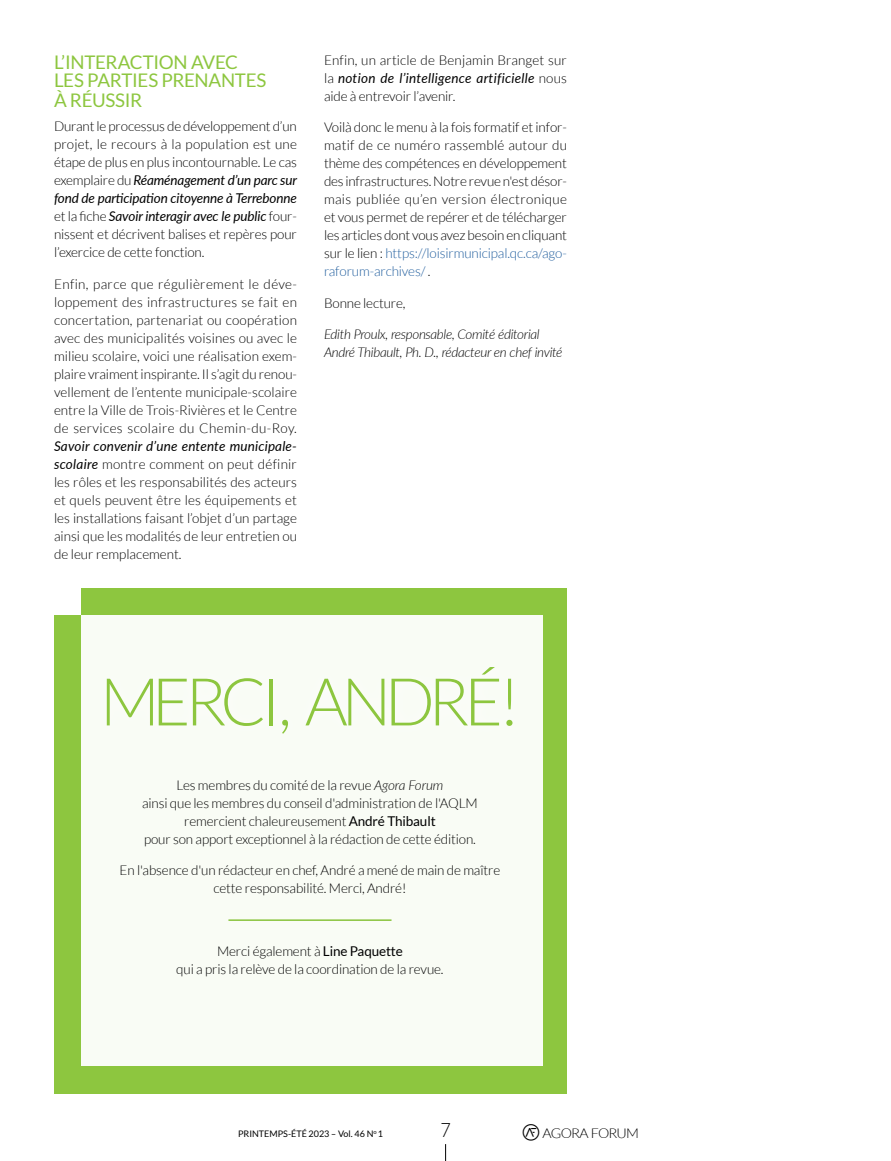
<style>
.page{position:relative;width:891px;height:1161px;background:#fff}
.page>*{position:absolute;margin:0;border:0;box-sizing:border-box;transform-origin:0 0}
.t1{font:300 66px "Lato";letter-spacing:-.095em;color:#8dc63f}
.t2{font:300 19.8px "Lato";color:#000;scale:.91 1}
.t3{font:18.75px/18.8px "Lato";letter-spacing:-.015em;color:#8dc63f}
.t4{font:300 13.5px/18px "Lato";letter-spacing:-.01em;color:#000;text-align:justify}
.t5{font:italic 300 13.5px/18px "Lato";letter-spacing:-.025em;color:#000}
.t6{font:300 13.5px "Lato";letter-spacing:-.055em;color:#000;scale:1.05 1}
.t7{font:9px "Lato";color:#000}
.s1{font-weight:400;font-style:italic}
.s2{color:#215e9e}
.s3{font-style:italic}
.s4{font-weight:400}
.s5{font-family:"Agora Forum";font-weight:800;font-size:27px}
</style>
<div class="page">
<svg style="left:445px;top:1144px;width:1px;height:17px"></svg>
<div style="left:54px;top:588px;width:513px;height:506px;background:#8dc63f"></div>
<div style="left:81px;top:615px;width:461px;height:450px;background:#f9fcf5"></div>
<div style="left:54px;top:580px;width:27px;height:35px;background:#fff"></div>
<hr style="left:228px;top:919px;width:164px;height:2px;background:#8dc63f">
<h3 class="t3" style="left:54px;top:53px;width:214px">L’INTERACTION AVEC<br>LES PARTIES PRENANTES<br>À RÉUSSIR</h3>
<p class="t4" style="left:54px;top:118px;width:245px">Durant le processus de développement d’un projet, le recours à la population est une étape de plus en plus incontournable. Le cas exemplaire du <span class="s1">Réaménagement d’un parc sur fond de participation citoyenne à Terrebonne </span>et la fiche <span class="s1">Savoir interagir avec le public</span> four&shy;nissent et décrivent balises et repères pour l’exercice de cette fonction.</p>
<p class="t4" style="left:54px;top:275px;width:245px">Enfin, parce que régulièrement le déve&shy;loppement des infrastructures se fait en concertation, partenariat ou coopération avec des municipalités voisines ou avec le milieu scolaire, voici une réalisation exem&shy;plaire vraiment inspirante. Il s’agit du renou&shy;vellement de l’entente municipale-scolaire entre la Ville de Trois-Rivières et le Centre de services scolaire du Chemin-du-Roy.</p>
<p class="t4" style="left:54px;top:437px;width:245px"><span class="s1">Savoir convenir d’une entente municipale&shy;scolaire</span> montre comment on peut définir les rôles et les responsabilités des acteurs et quels peuvent être les équipements et les installations faisant l’objet d’un partage ainsi que les modalités de leur entretien ou de leur remplacement.</p>
<p class="t4" style="left:324px;top:51px;width:245px">Enfin, un article de Benjamin Branget sur la <span class="s1">notion de l’intelligence artificielle</span> nous aide à entrevoir l’avenir.</p>
<p class="t4" style="left:324px;top:118px;width:245px">Voilà donc le menu à la fois formatif et infor&shy;matif de ce numéro rassemblé autour du thème des compétences en développement des infrastructures. Notre revue n'est désor&shy;mais publiée qu’en version électronique et vous permet de repérer et de télécharger les articles dont vous avez besoin en cliquant sur le lien : <span class="s2">https://loisirmunicipal.qc.ca/ago&shy;raforum-archives/</span> .</p>
<p class="t4" style="left:324px;top:294px;width:83px">Bonne lecture,</p>
<p class="t5" style="left:324px;top:325px;width:240px">Edith Proulx, responsable, Comité éditorial<br>André Thibault, Ph. D., rédacteur en chef invité</p>
<h1 class="t1" style="left:100px;top:666px;width:422px">MERCI, ANDRÉ!</h1>
<p class="t4" style="left:142px;top:776px;width:337px;text-align:center">Les membres du comité de la revue <span class="s3">Agora Forum<br></span>ainsi que les membres du conseil d'administration de l'AQLM remercient chaleureusement <span class="s4">André Thibault<br></span>pour son apport exceptionnel à la rédaction de cette édition.</p>
<p class="t4" style="left:120px;top:862px;width:382px;text-align:center">En l'absence d'un rédacteur en chef, André a mené de main de maître cette responsabilité. Merci, André!</p>
<p class="t4" style="left:176px;top:943px;width:269px;text-align:center">Merci également à <span class="s4">Line Paquette<br></span>qui a pris la relève de la coordination de la revue.</p>
<p class="t7" style="left:238px;top:1129px;width:147px">PRINTEMPS-ÉTÉ 2023 – Vol. 46 N<sup>o</sup> 1</p>
<h2 class="t2" style="left:440px;top:1120px;width:13px">7</h2>
<p class="t6" style="left:522px;top:1126px;width:113px"><span class="s5">A</span> AGORA FORUM</p>
</div>
